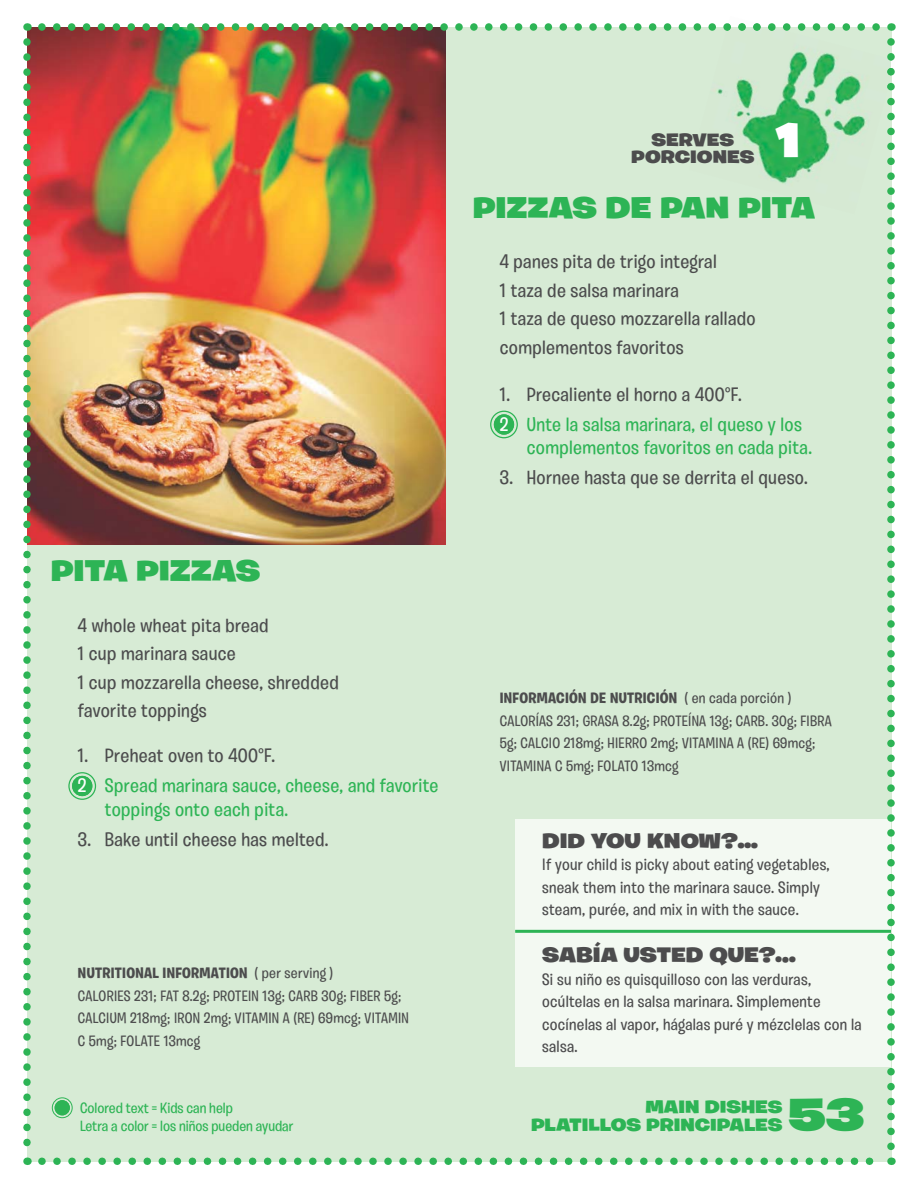
<style>
.page{position:relative;width:918px;height:1188px;background:#fff}
.page>*{position:absolute;margin:0;border:0;box-sizing:border-box;transform-origin:0 0}
.t1{font:900 49.5px "Burbank Big Wide";color:#fff}
.t2{font:900 45px "Burbank Big Wide";color:#2db455}
.t3{font:900 30px "Burbank Big Wide";color:#2db455}
.t4{font:900 21px "Burbank Big Wide";color:#4c4c4d}
.t5{font:500 19.5px/28.5px "Burbank Big";letter-spacing:.02em;color:#4c4c4d}
.t6{font:500 19.5px/30.2px "Burbank Big";letter-spacing:.02em;color:#2db455}
.t7{font:900 18px/18px "Burbank Big Wide";color:#2db455;text-align:right}
.t8{font:900 18px/16.5px "Burbank Big Wide";color:#4c4c4d;text-align:center}
.t9{font:500 16.5px/22.5px "Burbank Big";letter-spacing:.02em;color:#4c4c4d}
.t10{font:500 15px/22.5px "Burbank Big";letter-spacing:.02em;color:#4c4c4d}
.t11{font:500 15px/18px "Burbank Big";color:#2db455}
.s1{color:#4c4c4d}
.s2{color:#fff}
.s3{font-weight:700}
</style>
<div class="page">
<div style="left:27px;top:27px;width:864px;height:1134px;background:#d7ebd5"></div>
<div style="left:515px;top:819px;width:376px;height:248px;background:#f3f9f2"></div>
<img style="left:27px;top:27px;width:419px;height:517px">
<svg style="left:42px;top:1158px;width:842px;height:7px"></svg>
<svg style="left:887px;top:83px;width:8px;height:1067px"></svg>
<svg style="left:38px;top:23px;width:688px;height:8px"></svg>
<svg style="left:23px;top:42px;width:8px;height:1123px"></svg>
<img style="left:775px;top:23px;width:121px;height:52px">
<img style="left:689px;top:27px;width:202px;height:187px">
<img style="left:887px;top:58px;width:6px;height:31px">
<img style="left:726px;top:23px;width:49px;height:8px">
<hr style="left:515px;top:930px;width:376px;height:3px;background:#2db455">
<div style="left:55px;top:1100px;width:15px;height:15px;background:#2db455;border-radius:50%"></div>
<div style="left:52px;top:1097px;width:21px;height:21px;border:1px solid #2db455;border-radius:50%"></div>
<div style="left:55px;top:1100px;width:15px;height:15px;border:3px solid #2db455;border-radius:50%"></div>
<div style="left:72px;top:776px;width:20px;height:20px;background:#2db455;border-radius:50%"></div>
<div style="left:68px;top:772px;width:28px;height:28px;border:1px solid #2db455;border-radius:50%"></div>
<div style="left:72px;top:776px;width:20px;height:20px;border:4px solid #2db455;border-radius:50%"></div>
<div style="left:494px;top:414px;width:20px;height:21px;background:#2db455;border-radius:50%"></div>
<div style="left:490px;top:411px;width:28px;height:27px;border:1px solid #2db455;border-radius:50%"></div>
<div style="left:494px;top:414px;width:20px;height:21px;border:4px solid #2db455;border-radius:50%"></div>
<h3 class="t3" style="left:51px;top:554px;width:211px">PITA PIZZAS</h3>
<h3 class="t5" style="left:78px;top:613px;width:262px">4 whole wheat pita bread<br>1 cup marinara sauce<br>1 cup mozzarella cheese, shredded favorite toppings</h3>
<h3 class="t6" style="left:78px;top:743px;width:362px"><span class="s1">1. Preheat oven to 400°F.<br></span><span class="s2">2</span> Spread marinara sauce, cheese, and favorite</h3>
<h3 class="t6" style="left:105px;top:796px;width:185px">toppings onto each pita.</h3>
<h3 class="t5" style="left:78px;top:827px;width:252px">3. Bake until cheese has melted.</h3>
<p class="t10" style="left:78px;top:964px;width:333px"><span class="s3">NUTRITIONAL INFORMATION</span> ( per serving )<br>CALORIES 231; FAT 8.2g; PROTEIN 13g; CARB 30g; FIBER 5g; CALCIUM 218mg; IRON 2mg; VITAMIN A (RE) 69mcg; VITAMIN C 5mg; FOLATE 13mcg</p>
<p class="t11" style="left:80px;top:1101px;width:215px">Colored text = Kids can help<br>Letra a color = los niños pueden ayudar</p>
<p class="t8" style="left:631px;top:132px;width:125px">SERVES<br>PORCIONES</p>
<h1 class="t1" style="left:775px;top:111px;width:27px">1</h1>
<h3 class="t3" style="left:473px;top:190px;width:344px">PIZZAS DE PAN PITA</h3>
<h3 class="t5" style="left:500px;top:250px;width:257px">4 panes pita de trigo integral<br>1 taza de salsa marinara<br>1 taza de queso mozzarella rallado complementos favoritos</h3>
<h3 class="t6" style="left:500px;top:381px;width:304px"><span class="s1">1. Precaliente el horno a 400°F.<br></span><span class="s2">2</span> Unte la salsa marinara, el queso y los</h3>
<h3 class="t6" style="left:527px;top:435px;width:287px">complementos favoritos en cada pita.</h3>
<h3 class="t5" style="left:500px;top:466px;width:310px">3. Hornee hasta que se derrita el queso.</h3>
<p class="t10" style="left:500px;top:689px;width:333px"><span class="s3">INFORMACIÓN DE NUTRICIÓN</span> ( en cada porción )<br>CALORÍAS 231; GRASA 8.2g; PROTEÍNA 13g; CARB. 30g; FIBRA 5g; CALCIO 218mg; HIERRO 2mg; VITAMINA A (RE) 69mcg; VITAMINA C 5mg; FOLATO 13mcg</p>
<h3 class="t4" style="left:542px;top:828px;width:217px">DID YOU KNOW?...</h3>
<p class="t9" style="left:542px;top:856px;width:289px">If your child is picky about eating vegetables, sneak them into the marinara sauce. Simply steam, purée, and mix in with the sauce.</p>
<h3 class="t4" style="left:542px;top:943px;width:255px">SABÍA USTED QUE?…</h3>
<p class="t9" style="left:542px;top:970px;width:321px">Si su niño es quisquilloso con las verduras, ocúltelas en la salsa marinara. Simplemente cocínelas al vapor, hágalas puré y mézclelas con la salsa.</p>
<h2 class="t2" style="left:789px;top:1088px;width:77px">53</h2>
<p class="t7" style="left:531px;top:1098px;width:253px">MAIN DISHES<br>PLATILLOS PRINCIPALES</p>
</div>
